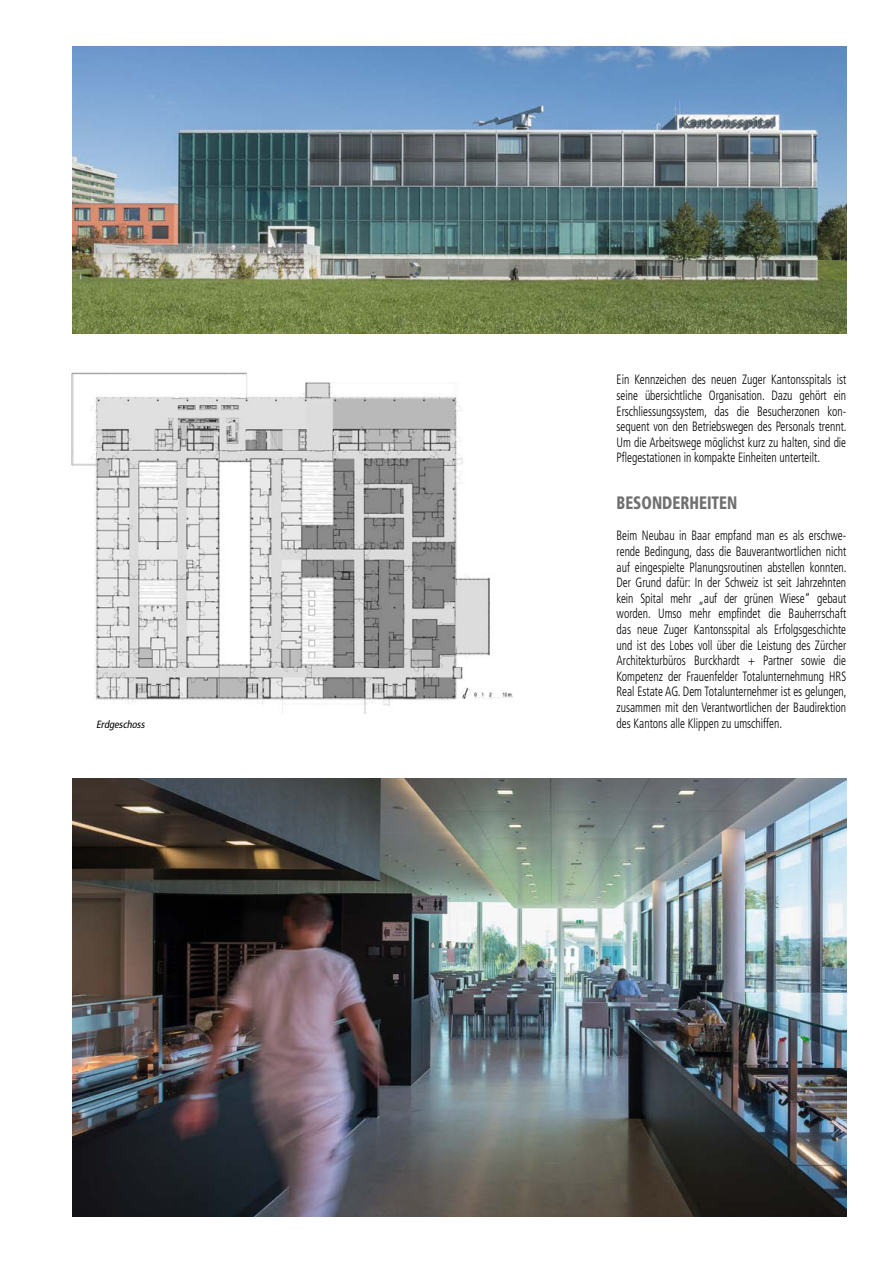
<style>
.page{position:relative;width:893px;height:1263px;background:#fff}
.page>*{position:absolute;margin:0;border:0;box-sizing:border-box;transform-origin:0 0}
.t1{font:900 condensed 18px "Frutiger";color:#706f6f;scale:.85 1}
.t2{font:300 condensed 13.5px/15.6px "Frutiger";color:#000;text-align:justify;scale:.85 1}
.t3{font:italic condensed 10.5px "Frutiger";color:#000}
</style>
<div class="page">
<img style="left:71px;top:372px;width:442px;height:341px">
<img style="left:72px;top:778px;width:774px;height:438px">
<img style="left:72px;top:47px;width:774px;height:286px">
<p class="t2" style="left:617px;top:372px;width:272px">Ein Kennzeichen des neuen Zuger Kantonsspitals ist seine übersichtliche Organisation. Dazu gehört ein Erschliessungssystem, das die Besucherzonen kon&shy;sequent von den Betriebswegen des Personals trennt.<br>Um die Arbeitswege möglichst kurz zu halten, sind die Pflegestationen in kompakte Einheiten unterteilt.</p>
<h1 class="t1" style="left:617px;top:492px;width:144px">BESONDERHEITEN</h1>
<p class="t2" style="left:617px;top:528px;width:272px">Beim Neubau in Baar empfand man es als erschwe&shy;rende Bedingung, dass die Bauverantwortlichen nicht auf eingespielte Planungsroutinen abstellen konnten.<br>Der Grund dafür: In der Schweiz ist seit Jahrzehnten kein Spital mehr „auf der grünen Wiese“ gebaut worden. Umso mehr empfindet die Bauherrschaft das neue Zuger Kantonsspital als Erfolgsgeschichte und ist des Lobes voll über die Leistung des Zürcher Architekturbüros Burckhardt + Partner sowie die Kompetenz der Frauenfelder Totalunternehmung HRS Real Estate AG. Dem Totalunternehmer ist es gelungen, zusammen mit den Verantwortlichen der Baudirektion</p>
<p class="t3" style="left:96px;top:718px;width:52px">Erdgeschoss</p>
<p class="t2" style="left:617px;top:715px;width:196px">des Kantons alle Klippen zu umschiffen.</p>
</div>
